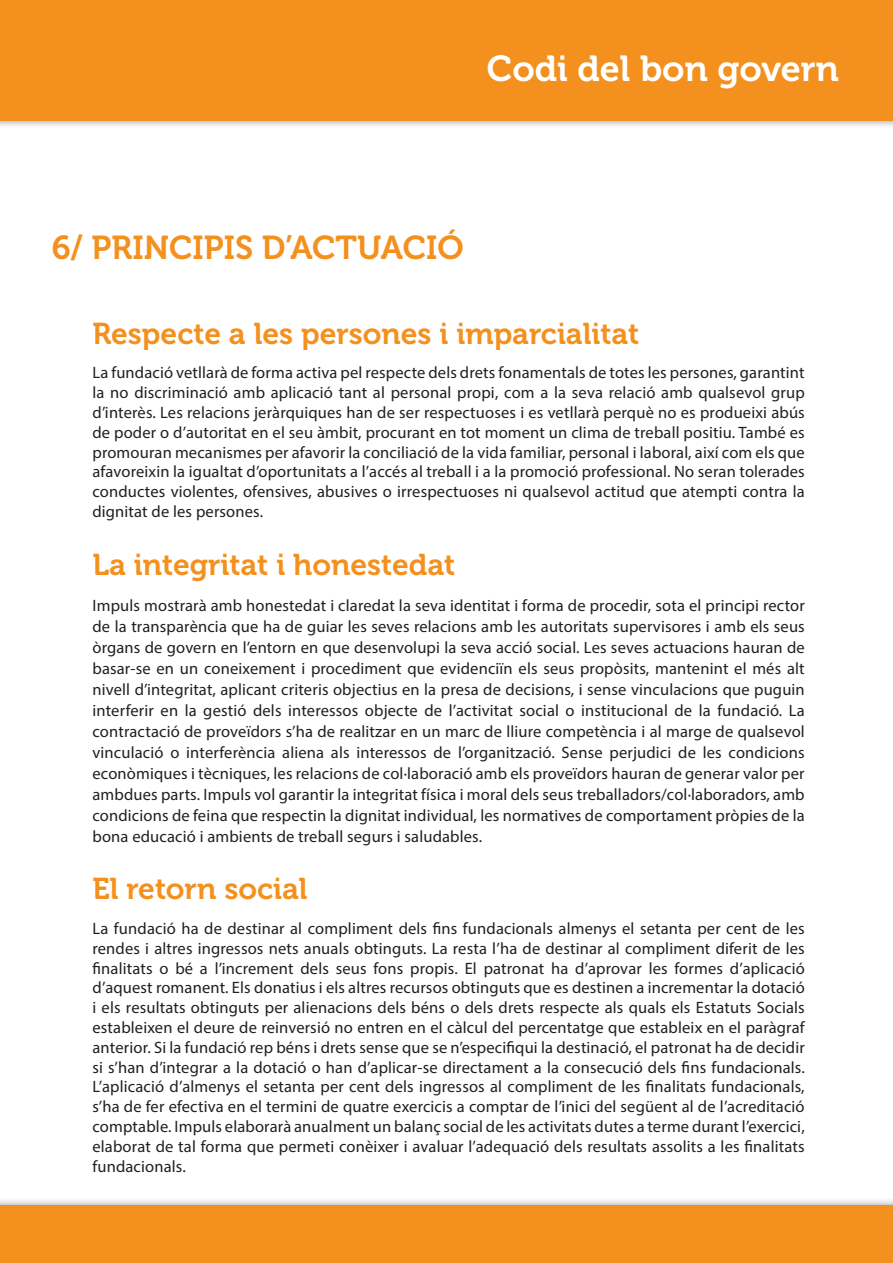
<style>
.page{position:relative;width:893px;height:1263px;background:#fff}
.page>*{position:absolute;margin:0;border:0;box-sizing:border-box;transform-origin:0 0}
.t1{font:36px "Museo 700";color:#fff}
.t2{font:33px "Museo 700";color:#f4901d}
.t3{font:30px "Museo 700";color:#f4901d}
.t4{font:16.5px/19.8px "Myriad Pro";letter-spacing:.01em;color:#231f20;text-align:justify}
</style>
<div class="page">
<div style="left:0;top:0;width:893px;height:130px;background:#231f20;opacity:.48"></div>
<div style="left:0;top:0;width:893px;height:121px;background:#f4901d"></div>
<div style="left:0;top:1197px;width:893px;height:66px;background:#231f20;opacity:.48"></div>
<div style="left:0;top:1205px;width:893px;height:58px;background:#f4901d"></div>
<h1 class="t1" style="left:487px;top:49px;width:354px">Codi del bon govern</h1>
<h2 class="t2" style="left:52px;top:229px;width:413px">6/ PRINCIPIS D’ACTUACIÓ</h2>
<h3 class="t3" style="left:92px;top:316px;width:548px">Respecte a les persones i imparcialitat</h3>
<p class="t4" style="left:92px;top:363px;width:714px">La fundació vetllarà de forma activa pel respecte dels drets fonamentals de totes les persones, garantint la no discriminació amb aplicació tant al personal propi, com a la seva relació amb qualsevol grup d’interès. Les relacions jeràrquiques han de ser respectuoses i es vetllarà perquè no es produeixi abús de poder o d’autoritat en el seu àmbit, procurant en tot moment un clima de treball positiu. També es promouran mecanismes per afavorir la conciliació de la vida familiar, personal i laboral, així com els que afavoreixin la igualtat d’oportunitats a l’accés al treball i a la promoció professional. No seran tolerades conductes violentes, ofensives, abusives o irrespectuoses ni qualsevol actitud que atempti contra la dignitat de les persones.</p>
<h3 class="t3" style="left:92px;top:547px;width:364px">La integritat i honestedat</h3>
<p class="t4" style="left:92px;top:594px;width:714px;line-height:21px">Impuls mostrarà amb honestedat i claredat la seva identitat i forma de procedir, sota el principi rector de la transparència que ha de guiar les seves relacions amb les autoritats supervisores i amb els seus òrgans de govern en l’entorn en que desenvolupi la seva acció social. Les seves actuacions hauran de basar-se en un coneixement i procediment que evidenciïn els seus propòsits, mantenint el més alt nivell d’integritat, aplicant criteris objectius en la presa de decisions, i sense vinculacions que puguin interferir en la gestió dels interessos objecte de l’activitat social o institucional de la fundació. La contractació de proveïdors s’ha de realitzar en un marc de lliure competència i al marge de qualsevol vinculació o interferència aliena als interessos de l’organització. Sense perjudici de les condicions econòmiques i tècniques, les relacions de col·laboració amb els proveïdors hauran de generar valor per ambdues parts. Impuls vol garantir la integritat física i moral dels seus treballadors/col·laboradors, amb condicions de feina que respectin la dignitat individual, les normatives de comportament pròpies de la bona educació i ambients de treball segurs i saludables.</p>
<h3 class="t3" style="left:92px;top:872px;width:217px">El retorn social</h3>
<p class="t4" style="left:92px;top:918px;width:714px">La fundació ha de destinar al compliment dels fins fundacionals almenys el setanta per cent de les rendes i altres ingressos nets anuals obtinguts. La resta l’ha de destinar al compliment diferit de les finalitats o bé a l’increment dels seus fons propis. El patronat ha d’aprovar les formes d’aplicació d’aquest romanent. Els donatius i els altres recursos obtinguts que es destinen a incrementar la dotació i els resultats obtinguts per alienacions dels béns o dels drets respecte als quals els Estatuts Socials estableixen el deure de reinversió no entren en el càlcul del percentatge que estableix en el paràgraf anterior. Si la fundació rep béns i drets sense que se n’especifiqui la destinació, el patronat ha de decidir si s’han d’integrar a la dotació o han d’aplicar-se directament a la consecució dels fins fundacionals.<br>L’aplicació d’almenys el setanta per cent dels ingressos al compliment de les finalitats fundacionals, s’ha de fer efectiva en el termini de quatre exercicis a comptar de l’inici del següent al de l’acreditació comptable. Impuls elaborarà anualment un balanç social de les activitats dutes a terme durant l’exercici, elaborat de tal forma que permeti conèixer i avaluar l’adequació dels resultats assolits a les finalitats fundacionals.</p>
</div>
